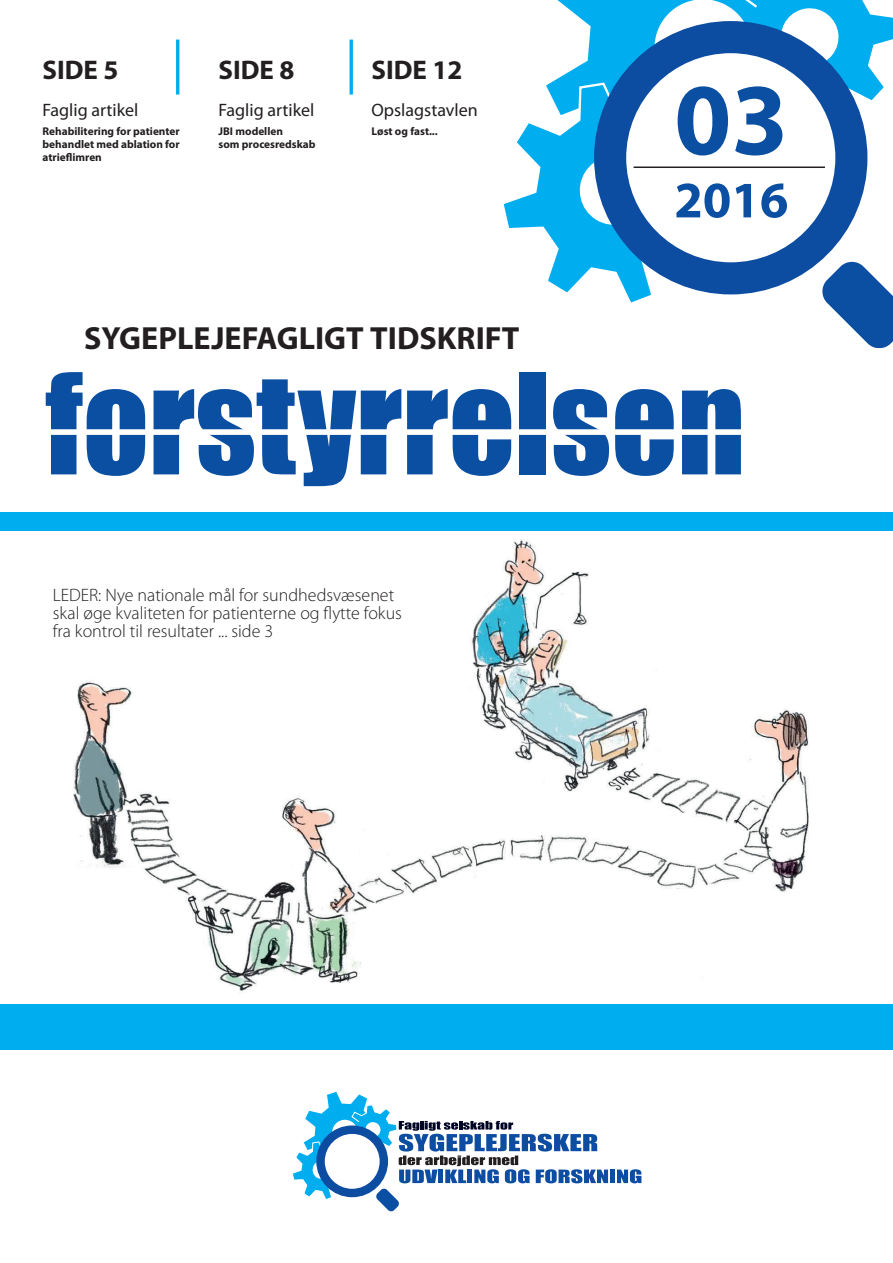
<style>
.page{position:relative;width:893px;height:1263px;background:#fff}
.page>*{position:absolute;margin:0;border:0;box-sizing:border-box;transform-origin:0 0}
.t1{font:700 144px "Myriad Arabic";color:#0a4fa2}
.t2{font:129.3px "Impact";color:#0a4fa2}
.t3{font:700 72px "Myriad Arabic";color:#0a4fa2}
.t4{font:700 45px "Myriad Arabic";color:#231f20}
.t5{font:700 27px "Myriad Pro";color:#231f20}
.t6{font:300 18px "Myriad Pro";color:#231f20}
.t7{font:18px "Myriad Pro";color:#231f20}
.t8{font:700 11.25px "Myriad Pro";color:#231f20}
</style>
<div class="page">
<img style="left:74px;top:530px;width:755px;height:463px">
<svg style="left:504px;top:0;width:389px;height:348px"></svg>
<svg style="left:578px;top:5px;width:305px;height:305px"></svg>
<div style="left:0;top:1004px;width:893px;height:46px;background:#00aeef"></div>
<div style="left:0;top:512px;width:893px;height:18px;background:#00aeef"></div>
<hr style="left:634px;top:166px;width:191px;height:2px;background:#231f20">
<hr style="left:176px;top:40px;width:3px;height:55px;background:#00aeef">
<hr style="left:350px;top:40px;width:3px;height:55px;background:#00aeef">
<div style="left:610px;top:1169px;width:5px;height:14px;background:#0d4da1"></div>
<svg style="left:617px;top:1169px;width:24px;height:14px"></svg>
<svg style="left:292px;top:1092px;width:316px;height:119px"></svg>
<svg style="left:321px;top:1130px;width:63px;height:63px"></svg>
<div style="left:316px;top:1125px;width:72px;height:72px;border:8px solid #0d4da1;border-radius:50%"></div>
<p class="t5" style="left:43px;top:52px;width:77px">SIDE 5</p>
<p class="t5" style="left:219px;top:52px;width:77px">SIDE 8</p>
<p class="t5" style="left:372px;top:52px;width:92px">SIDE 12</p>
<p class="t7" style="left:43px;top:99px;width:97px">Faglig artikel</p>
<p class="t8" style="left:43px;top:124px;width:139px">Rehabilitering for patienter</p>
<p class="t8" style="left:43px;top:137px;width:139px">behandlet med ablation for</p>
<p class="t8" style="left:43px;top:150px;width:61px">atrieflimren</p>
<p class="t7" style="left:219px;top:99px;width:97px">Faglig artikel</p>
<p class="t8" style="left:219px;top:124px;width:66px">JBI modellen</p>
<p class="t8" style="left:219px;top:137px;width:99px">som procesredskab</p>
<p class="t7" style="left:372px;top:99px;width:108px">Opslagstavlen</p>
<p class="t8" style="left:372px;top:124px;width:68px">Løst og fast...</p>
<p class="t4" style="left:84px;top:308px;width:437px">SYGEPLEJEFAGLIGT TIDSKRIFT</p>
<p class="t1" style="left:674px;top:20px;width:116px">03</p>
<p class="t3" style="left:674px;top:150px;width:116px">2016</p>
<p class="t2" style="left:45px;top:323px;width:701px">forstyrrelsen</p>
<p class="t6" style="left:53px;top:585px;width:343px">LEDER: Nye nationale mål for sundhedsvæsenet</p>
<p class="t6" style="left:53px;top:603px;width:351px">skal øge kvaliteten for patienterne og flytte fokus</p>
<p class="t6" style="left:53px;top:621px;width:222px">fra kontrol til resultater ... side 3</p>
</div>
